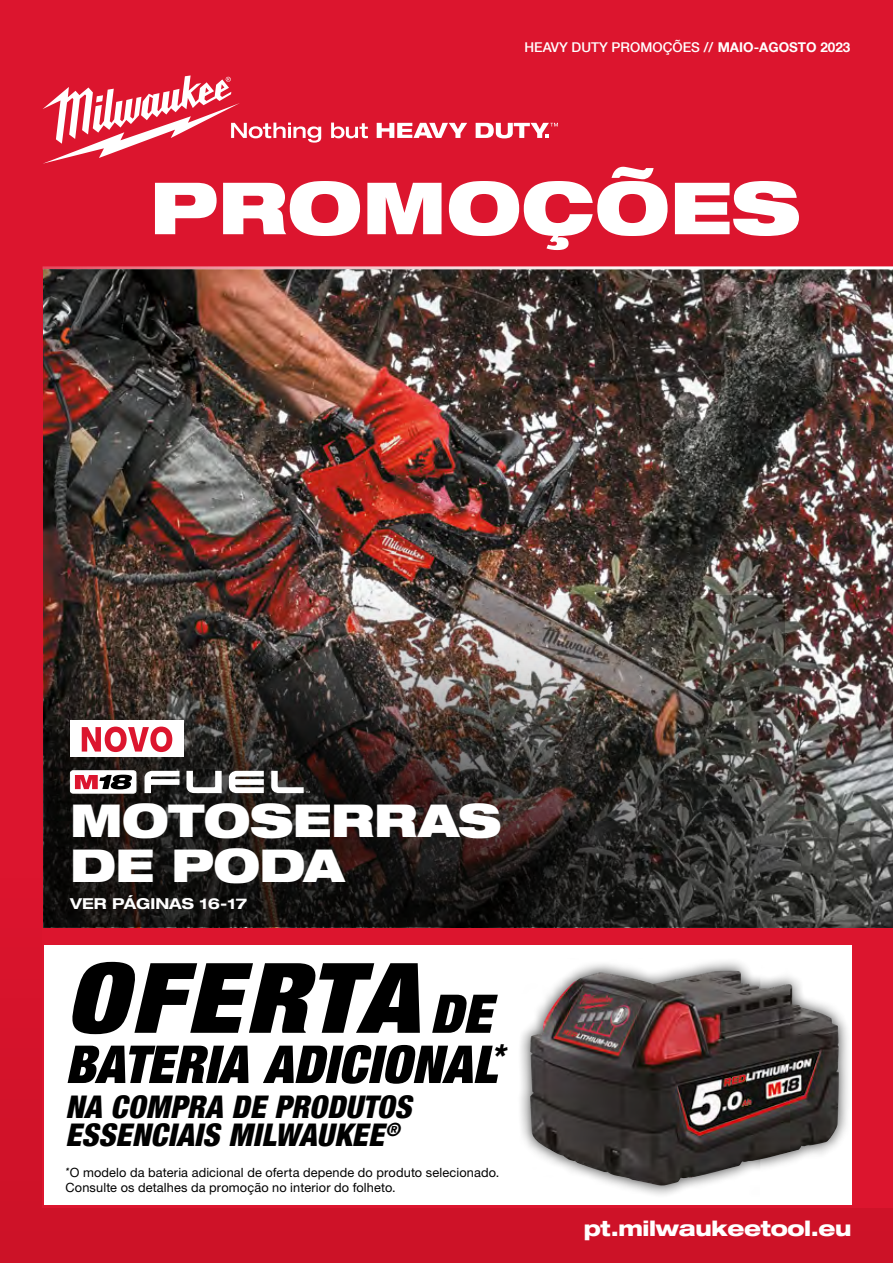
<style>
.page{position:relative;width:893px;height:1263px;background:#dc152e}
.page>*{position:absolute;margin:0;border:0;box-sizing:border-box;transform-origin:0 0}
.t1{font:italic 900 condensed 97.5px "Helvetica Neue LT Pro";letter-spacing:.035em;color:#000;scale:1.11 1}
.t2{font:900 expanded 72px "Helvetica Neue LT Com";color:#fff}
.t3{font:italic 900 condensed 52.35px "Helvetica Neue LT Pro";letter-spacing:.005em;color:#000}
.t4{font:900 expanded 45px/45px "Helvetica Neue LTW1 G";letter-spacing:-.01em;color:#fff}
.t5{font:italic 900 condensed 31.2px/28.5px "Helvetica Neue LT Com";letter-spacing:.01em;color:#000}
.t6{font:800 expanded 21px "Helvetica Neue LT Com";letter-spacing:-.02em;color:#fff}
.t7{font:700 expanded 15px "Helvetica Neue LTW1 G";color:#fff}
.t8{font:500 13.5px "Helvetica Neue LT Com";color:#fff}
.t9{font:12.75px/15px "Helvetica Neue LT Pro";letter-spacing:.01em;color:#000}
.s1{font-weight:700}
.s2{font-size:53.4px}
</style>
<div class="page">
<div style="left:0;top:765px;width:893px;height:498px;background:linear-gradient(to right,#cf1228,#cc1227)"></div>
<svg style="left:331px;top:123px;width:37px;height:15px"></svg>
<svg style="left:377px;top:123px;width:90px;height:15px"></svg>
<svg style="left:476px;top:123px;width:82px;height:15px"></svg>
<svg style="left:43px;top:75px;width:278px;height:89px"></svg>
<div style="left:43px;top:269px;width:850px;height:939px;background:#dc152e"></div>
<img style="left:44px;top:270px;width:849px;height:275px">
<img style="left:44px;top:545px;width:849px;height:382px">
<svg style="left:144px;top:771px;width:35px;height:22px"></svg>
<svg style="left:186px;top:771px;width:36px;height:22px"></svg>
<svg style="left:229px;top:771px;width:35px;height:22px"></svg>
<svg style="left:271px;top:771px;width:39px;height:22px"></svg>
<svg style="left:70px;top:771px;width:66px;height:22px"></svg>
<div style="left:70px;top:770px;width:66px;height:23px;border:1px solid #fff;border-radius:3px"></div>
<svg style="left:75px;top:775px;width:58px;height:14px"></svg>
<div style="left:44px;top:945px;width:807px;height:260px;background:#fff"></div>
<div style="left:517px;top:958px;width:335px;height:241px;background:#000;opacity:.75"></div>
<img style="left:530px;top:971px;width:309px;height:215px">
<svg style="left:530px;top:595px;width:255px;height:287px;background:#494540"></svg>
<div style="left:70px;top:720px;width:114px;height:37px;background:#fff"></div>
<svg style="left:82px;top:726px;width:90px;height:26px"></svg>
<hr style="left:43px;top:266px;width:850px;height:3px;background:#fff">
<p class="t8" style="left:524px;top:39px;width:327px">HEAVY DUTY PROMOÇÕES // <span class="s1">MAIO-AGOSTO 2023</span></p>
<h2 class="t2" style="left:150px;top:161px;width:652px">PROMOÇÕES</h2>
<h3 class="t4" style="left:70px;top:797px;width:433px">MOTOSERRAS<br>DE PODA</h3>
<p class="t7" style="left:70px;top:894px;width:178px">VER PÁGINAS 16-17</p>
<h1 class="t1" style="left:66px;top:936px;width:385px">OFERTA <span class="s2">DE</span></h1>
<h3 class="t3" style="left:66px;top:1031px;width:440px">BATERIA ADICIONAL<sup>*</sup></h3>
<h3 class="t5" style="left:66px;top:1092px;width:347px">NA COMPRA DE PRODUTOS<br>ESSENCIAIS MILWAUKEE<sup>®</sup></h3>
<p class="t9" style="left:66px;top:1164px;width:435px"><sup>*</sup>O modelo da bateria adicional de oferta depende do produto selecionado.<br>Consulte os detalhes da promoção no interior do folheto.</p>
<h3 class="t6" style="left:584px;top:1215px;width:269px">pt.milwaukeetool.eu</h3>
</div>
